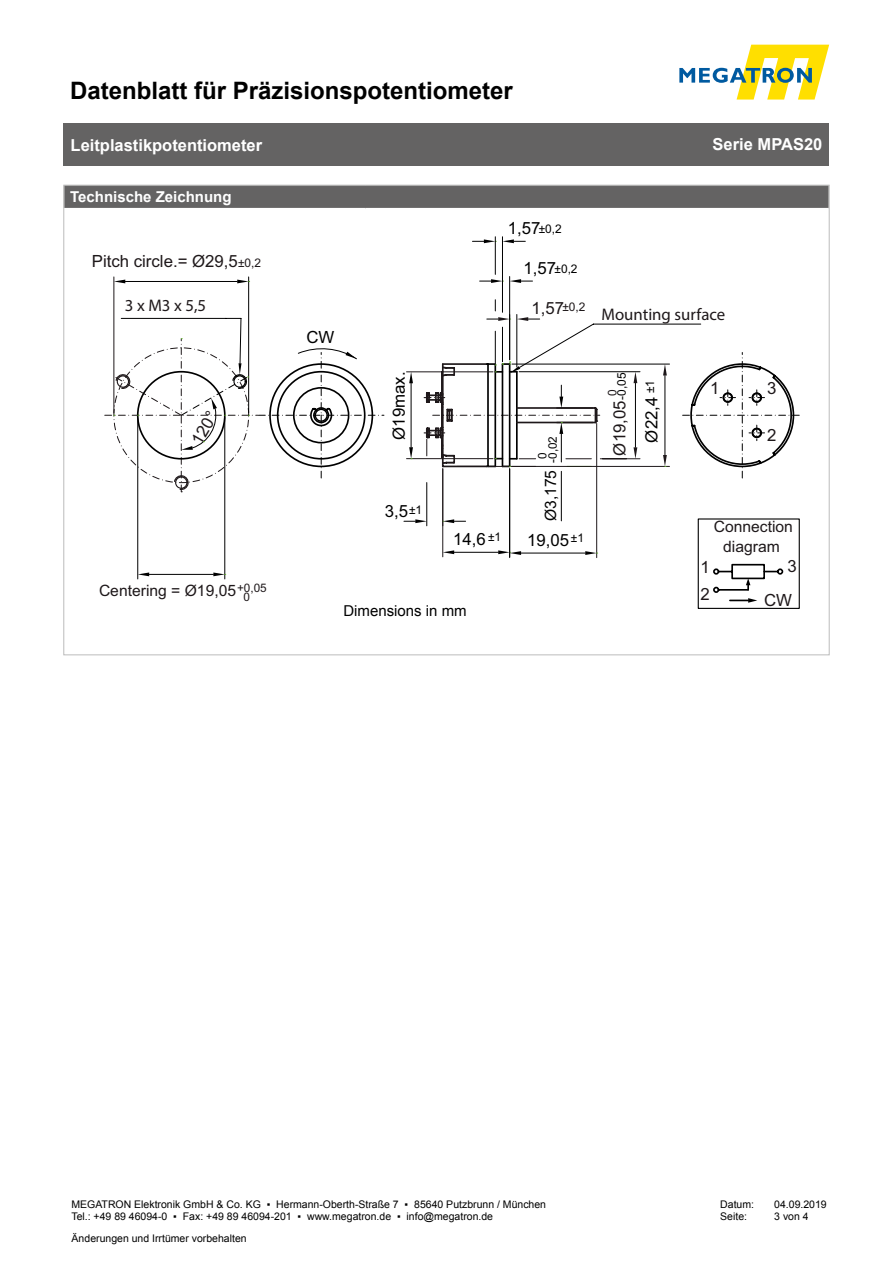
<style>
.page{position:relative;width:893px;height:1263px;background:#fff}
.page>*{position:absolute;margin:0;border:0;box-sizing:border-box;transform-origin:0 0}
.t1{font:700 24px "Arial";color:#000}
.t2{font:16.8px "Arial";color:#000}
.t3{font:16.8px "Arial";color:#1e181a}
.t4{font:16.8px "Myriad Pro";color:#1e181a}
.t5{font:700 16.5px "Arial";color:#fff}
.t6{font:15.6px/19.2px "Arial";color:#1e181a;text-align:center}
.t7{font:15.6px "Arial";color:#000}
.t8{font:700 15px "Arial";color:#fff}
.t9{font:15px "Arial";color:#000}
.t10{font:11.85px/9.4px "Arial";color:#000}
.t11{font:11.7px/10.2px "Arial";color:#000}
.t12{font:11.7px "Arial";color:#1e181a}
.t13{font:10.5px/12.6px "Arial";color:#000}
.s1{font-size:11.85px}
.s2{color:#1e181a}
</style>
<div class="page">
<svg style="left:679px;top:45px;width:150px;height:55px"></svg>
<div style="left:64px;top:123px;width:765px;height:43px;background:#646363"></div>
<div style="left:66px;top:187px;width:761px;height:21px;background:#646363"></div>
<svg style="left:713px;top:563px;width:71px;height:40px"></svg>
<hr style="left:114px;top:277px;width:1px;height:136px;background:#1e181a">
<hr style="left:248px;top:277px;width:1px;height:136px;background:#000">
<hr style="left:125px;top:281px;width:112px;height:1px;background:#000">
<svg style="left:114px;top:280px;width:11px;height:3px"></svg>
<svg style="left:237px;top:280px;width:13px;height:3px"></svg>
<hr style="left:137px;top:417px;width:1px;height:162px;background:#000">
<hr style="left:225px;top:417px;width:1px;height:162px;background:#000">
<hr style="left:149px;top:574px;width:64px;height:1px;background:#000">
<svg style="left:138px;top:572px;width:11px;height:4px"></svg>
<svg style="left:213px;top:572px;width:13px;height:4px"></svg>
<hr style="left:406px;top:372px;width:87px;height:1px;background:#1e181a">
<hr style="left:406px;top:458px;width:87px;height:1px;background:#1e181a">
<hr style="left:411px;top:383px;width:1px;height:64px;background:#000">
<svg style="left:409px;top:372px;width:4px;height:11px"></svg>
<svg style="left:409px;top:447px;width:4px;height:12px"></svg>
<svg style="left:404px;top:519px;width:22px;height:4px"></svg>
<svg style="left:443px;top:519px;width:23px;height:4px"></svg>
<hr style="left:426px;top:482px;width:1px;height:44px;background:#000">
<hr style="left:442px;top:469px;width:1px;height:88px;background:#1e181a">
<hr style="left:454px;top:552px;width:44px;height:1px;background:#000">
<svg style="left:443px;top:550px;width:11px;height:4px"></svg>
<hr style="left:509px;top:469px;width:1px;height:89px;background:#000">
<hr style="left:596px;top:423px;width:1px;height:135px;background:#1e181a">
<hr style="left:521px;top:553px;width:64px;height:1px;background:#000">
<svg style="left:498px;top:550px;width:23px;height:5px"></svg>
<svg style="left:585px;top:551px;width:13px;height:4px"></svg>
<svg style="left:424px;top:236px;width:375px;height:242px"></svg>
<svg style="left:104px;top:318px;width:280px;height:174px"></svg>
<hr style="left:561px;top:471px;width:1px;height:50px;background:#000">
<div style="left:698px;top:518px;width:102px;height:91px;border:1px solid #000"></div>
<h1 class="t1" style="left:70px;top:74px;width:444px">Datenblatt für Präzisionspotentiometer</h1>
<h3 class="t5" style="left:71px;top:134px;width:193px">Leitplastikpotentiometer</h3>
<h3 class="t5" style="left:713px;top:133px;width:111px">Serie MPAS20</h3>
<p class="t8" style="left:70px;top:187px;width:163px">Technische Zeichnung</p>
<p class="t3" style="left:92px;top:250px;width:171px">Pitch circle.= Ø29,5<span class="s1">±0,2</span></p>
<p class="t4" style="left:125px;top:295px;width:83px">3 x M3 x 5,5</p>
<p class="t3" style="left:186px;top:437px;width:36px;rotate:-60deg">120°</p>
<p class="t6" style="left:99px;top:581px;width:169px">Centering = Ø19,05<sup>+0,05</sup></p>
<p class="t12" style="left:244px;top:590px;width:8px">0</p>
<p class="t2" style="left:306px;top:326px;width:29px">CW</p>
<p class="t2" style="left:388px;top:440px;width:70px;rotate:-90deg">Ø19max.</p>
<p class="t2" style="left:385px;top:500px;width:39px">3,5<sup>±1</sup></p>
<p class="t2" style="left:508px;top:218px;width:56px">1,57<span class="s1">±0,2</span></p>
<p class="t2" style="left:523px;top:257px;width:56px">1,57<span class="s1">±0,2</span></p>
<p class="t3" style="left:531px;top:297px;width:56px">1,57<sup>±0,2</sup></p>
<p class="t11" style="left:537px;top:463px;width:28px;text-indent:4px;rotate:-90deg">0 -0,02</p>
<p class="t7" style="left:540px;top:521px;width:53px;rotate:-90deg">Ø3,175</p>
<p class="t2" style="left:453px;top:528px;width:50px">14,6 <sup>±1</sup></p>
<p class="t2" style="left:527px;top:529px;width:58px">19,05<sup>±1</sup></p>
<p class="t9" style="left:343px;top:601px;width:125px">Dimensions in mm</p>
<p class="t4" style="left:601px;top:304px;width:125px">Mounting surface</p>
<p class="t10" style="left:608px;top:400px;width:29px;rotate:-90deg"><span class="s2">0 </span>-0,05</p>
<p class="t3" style="left:609px;top:456px;width:57px;rotate:-90deg">Ø19,05</p>
<p class="t2" style="left:641px;top:442px;width:64px;rotate:-90deg">Ø22,4 <sup>±1</sup></p>
<p class="t3" style="left:710px;top:377px;width:11px">1</p>
<p class="t3" style="left:767px;top:377px;width:11px">3</p>
<p class="t3" style="left:767px;top:425px;width:11px">2</p>
<p class="t6" style="left:714px;top:518px;width:81px">Connection diagram</p>
<p class="t3" style="left:700px;top:556px;width:11px">1</p>
<p class="t3" style="left:700px;top:583px;width:11px">2</p>
<p class="t3" style="left:787px;top:555px;width:11px">3</p>
<p class="t3" style="left:764px;top:589px;width:29px">CW</p>
<p class="t13" style="left:71px;top:1198px;width:476px">MEGATRON Elektronik GmbH &amp; Co. KG ▪ Hermann-Oberth-Straße 7 ▪ 85640 Putzbrunn / München<br>Tel.: +49 89 46094-0 ▪ Fax: +49 89 46094-201 ▪ www.megatron.de ▪ info@megatron.de</p>
<p class="t13" style="left:720px;top:1198px;width:35px">Datum:</p>
<p class="t13" style="left:774px;top:1198px;width:54px">04.09.2019</p>
<p class="t13" style="left:720px;top:1210px;width:28px">Seite:</p>
<p class="t13" style="left:774px;top:1210px;width:36px">3 von 4</p>
<p class="t13" style="left:72px;top:1232px;width:177px">Änderungen und Irrtümer vorbehalten</p>
</div>
